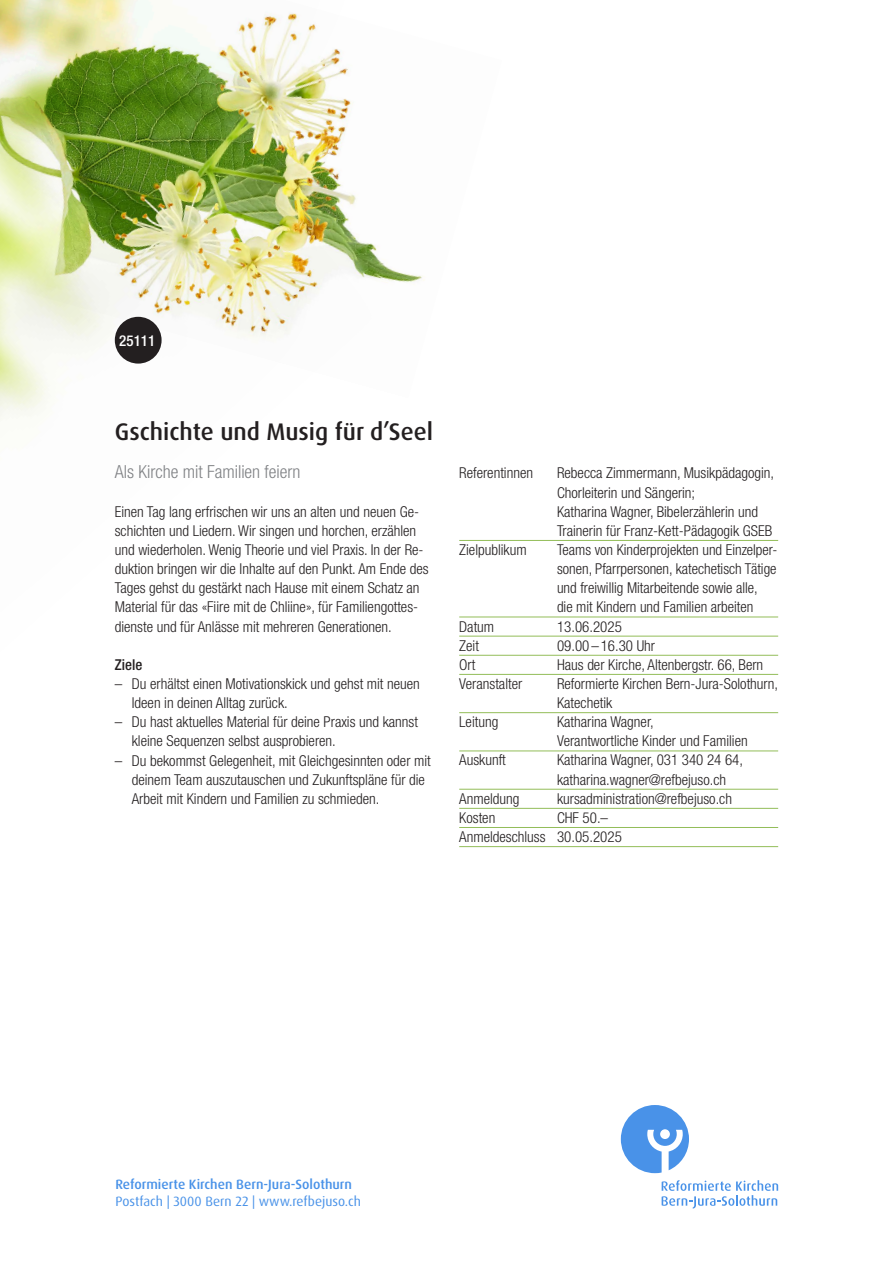
<style>
.page{position:relative;width:893px;height:1263px;background:#fff}
.page>*{position:absolute;margin:0;border:0;box-sizing:border-box;transform-origin:0 0}
.t1{font:500 24px "Dax Pro";color:#231f20}
.t2{font:300 condensed 18px "Helvetica Neue LT Std";color:#808285}
.t3{font:300 condensed 15px/19.2px "Helvetica Neue LT Std";color:#231f20}
.t4{font:500 condensed 15px "Helvetica Neue LT Std";color:#231f20}
.t5{font:500 condensed 15px "Helvetica Neue LT Std";color:#fff}
.t6{font:500 13.5px "Dax Pro";color:#4992e8}
.t7{font:13.5px "Dax Pro";color:#4992e8}
</style>
<div class="page">
<img style="left:0;top:0;width:377px;height:421px">
<svg style="left:621px;top:1105px;width:68px;height:68px"></svg>
<svg style="left:662px;top:1180px;width:116px;height:28px"></svg>
<hr style="left:459px;top:540px;width:319px;height:1px;background:#93bd59">
<hr style="left:459px;top:617px;width:319px;height:1px;background:#93bd59">
<hr style="left:459px;top:636px;width:319px;height:1px;background:#93bd59">
<hr style="left:459px;top:655px;width:319px;height:1px;background:#93bd59">
<hr style="left:459px;top:674px;width:319px;height:1px;background:#93bd59">
<hr style="left:459px;top:712px;width:319px;height:1px;background:#93bd59">
<hr style="left:459px;top:750px;width:319px;height:1px;background:#93bd59">
<hr style="left:459px;top:789px;width:319px;height:1px;background:#93bd59">
<hr style="left:459px;top:808px;width:319px;height:1px;background:#93bd59">
<hr style="left:459px;top:827px;width:319px;height:1px;background:#93bd59">
<hr style="left:459px;top:846px;width:319px;height:1px;background:#93bd59">
<div style="left:115px;top:317px;width:47px;height:47px;background:#231f20;border-radius:50%"></div>
<p class="t5" style="left:119px;top:331px;width:37px">25111</p>
<h1 class="t1" style="left:115px;top:416px;width:320px">Gschichte und Musig für d’Seel</h1>
<p class="t2" style="left:115px;top:462px;width:187px">Als Kirche mit Familien feiern</p>
<p class="t3" style="left:115px;top:502px;width:315px">Einen Tag lang erfrischen wir uns an alten und neuen Ge&shy;schichten und Liedern. Wir singen und horchen, erzählen und wiederholen. Wenig Theorie und viel Praxis. In der Re&shy;duktion bringen wir die Inhalte auf den Punkt. Am Ende des Tages gehst du gestärkt nach Hause mit einem Schatz an Material für das «Fiire mit de Chliine», für Familiengottes&shy;dienste und für Anlässe mit mehreren Generationen.</p>
<p class="t4" style="left:115px;top:655px;width:29px">Ziele</p>
<p class="t3" style="left:132px;top:674px;width:290px;text-indent:-17px">– Du erhältst einen Motivationskick und gehst mit neuen<br>Ideen in deinen Alltag zurück.</p>
<p class="t3" style="left:132px;top:712px;width:288px;text-indent:-17px">– Du hast aktuelles Material für deine Praxis und kannst kleine Sequenzen selbst ausprobieren.</p>
<p class="t3" style="left:132px;top:750px;width:300px;text-indent:-17px">– Du bekommst Gelegenheit, mit Gleichgesinnten oder mit deinem Team auszutauschen und Zukunftspläne für die<br>Arbeit mit Kindern und Familien zu schmieden.</p>
<p class="t3" style="left:459px;top:463px;width:75px">Referentinnen</p>
<p class="t3" style="left:557px;top:463px;width:219px">Rebecca Zimmermann, Musikpädagogin, Chorleiterin und Sängerin;<br>Katharina Wagner, Bibelerzählerin und Trainerin für Franz-Kett-Pädagogik GSEB</p>
<p class="t3" style="left:459px;top:540px;width:69px">Zielpublikum</p>
<p class="t3" style="left:557px;top:540px;width:222px">Teams von Kinderprojekten und Einzelper&shy;sonen, Pfarrpersonen, katechetisch Tätige und freiwillig Mitarbeitende sowie alle,<br>die mit Kindern und Familien arbeiten</p>
<p class="t3" style="left:459px;top:616px;width:37px">Datum</p>
<p class="t3" style="left:557px;top:616px;width:66px">13.06.2025</p>
<p class="t3" style="left:459px;top:636px;width:21px">Zeit</p>
<p class="t3" style="left:557px;top:636px;width:99px">09.00 –16.30 Uhr</p>
<p class="t3" style="left:459px;top:655px;width:18px">Ort</p>
<p class="t3" style="left:557px;top:655px;width:208px">Haus der Kirche, Altenbergstr. 66, Bern</p>
<p class="t3" style="left:459px;top:674px;width:65px">Veranstalter</p>
<p class="t3" style="left:557px;top:674px;width:222px">Reformierte Kirchen Bern-Jura-Solothurn,<br>Katechetik</p>
<p class="t3" style="left:459px;top:712px;width:41px">Leitung</p>
<p class="t3" style="left:557px;top:712px;width:192px">Katharina Wagner,<br>Verantwortliche Kinder und Familien</p>
<p class="t3" style="left:459px;top:750px;width:48px">Auskunft</p>
<p class="t3" style="left:557px;top:750px;width:188px">Katharina Wagner, 031 340 24 64, katharina.wagner@refbejuso.ch</p>
<p class="t3" style="left:459px;top:789px;width:62px">Anmeldung</p>
<p class="t3" style="left:557px;top:789px;width:176px">kursadministration@refbejuso.ch</p>
<p class="t3" style="left:459px;top:808px;width:38px">Kosten</p>
<p class="t3" style="left:459px;top:808px;width:164px;text-indent:98px">CHF 50.–<br>Anmeldeschluss 30.05.2025</p>
<p class="t6" style="left:115px;top:1176px;width:238px">Reformierte Kirchen Bern-Jura-Solothurn</p>
<p class="t7" style="left:115px;top:1192px;width:247px">Postfach | 3000 Bern 22 | www.refbejuso.ch</p>
</div>
